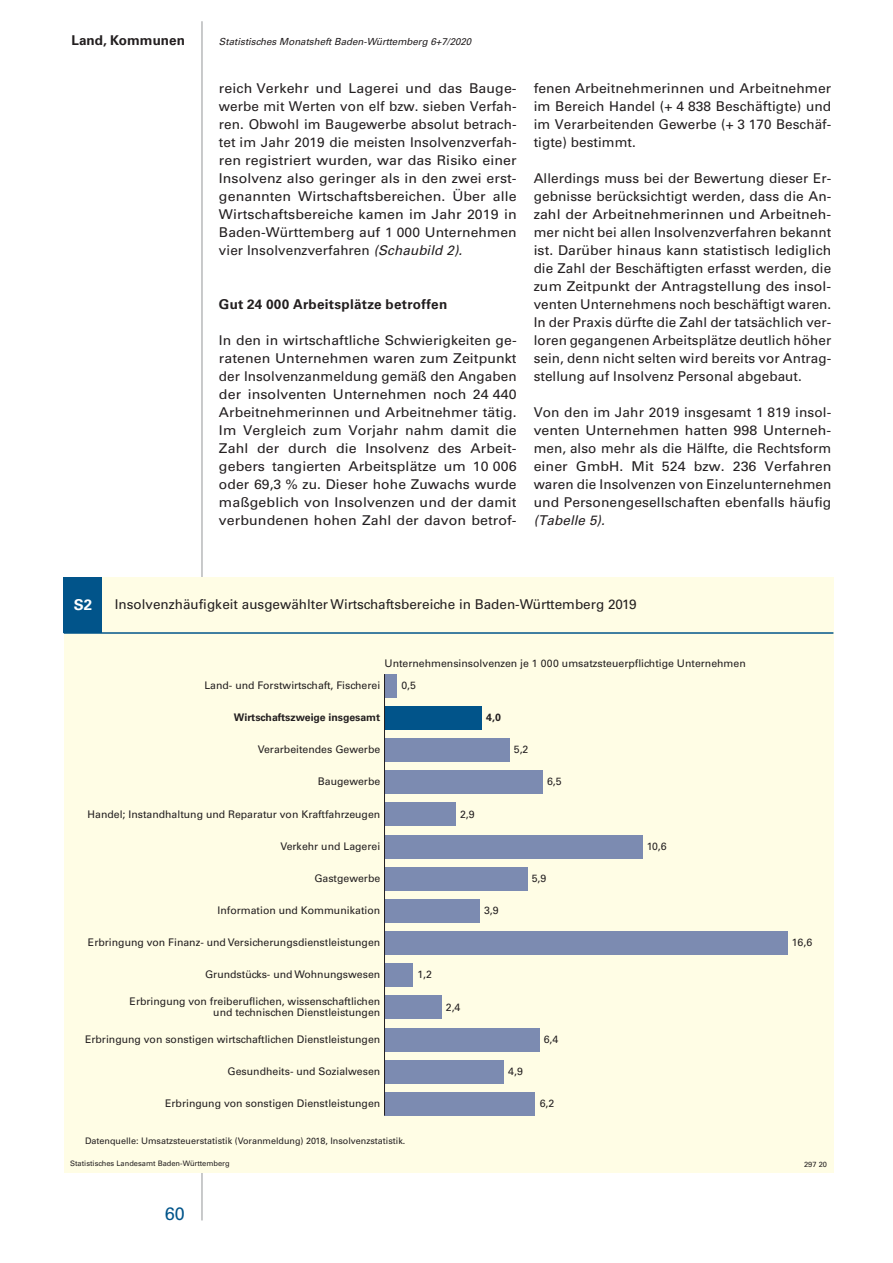
<style>
.page{position:relative;width:893px;height:1263px;background:#fff}
.page>*{position:absolute;margin:0;border:0;box-sizing:border-box;transform-origin:0 0}
.t1{font:18px "Univers";color:#01548a}
.t2{font:700 15px "Univers";color:#fff}
.t3{font:13.5px/18px "Univers";letter-spacing:.005em;color:#231f20;text-align:justify}
.t4{font:13.5px/18px "Univers";letter-spacing:.005em;color:#231f20;text-align:justify;scale:1.05 1}
.t5{font:700 13.5px "Univers";letter-spacing:.015em;color:#231f20}
.t6{font:italic 13.5px "Univers";letter-spacing:.005em;color:#231f20}
.t7{font:10.5px/10.5px "Univers";color:#231f20;text-align:right}
.t8{font:700 10.5px "Univers";color:#231f20}
.t9{font:italic 9.75px "Univers";color:#231f20}
.t10{font:9px "Univers";color:#231f20}
.t11{font:7.5px "Univers";color:#231f20}
.s1{font-style:italic}
</style>
<div class="page">
<hr style="left:202px;top:21px;width:1px;height:1199px;background:#939598">
<div style="left:64px;top:578px;width:769px;height:595px;background:#fffde5"></div>
<div style="left:64px;top:578px;width:38px;height:55px;background:#01548a"></div>
<div style="left:384px;top:674px;width:13px;height:23px;background:#7c8bb1"></div>
<div style="left:384px;top:706px;width:98px;height:23px;background:#01548a"></div>
<div style="left:384px;top:738px;width:126px;height:23px;background:#7c8bb1"></div>
<div style="left:384px;top:771px;width:159px;height:23px;background:#7c8bb1"></div>
<div style="left:384px;top:803px;width:72px;height:23px;background:#7c8bb1"></div>
<div style="left:384px;top:835px;width:259px;height:23px;background:#7c8bb1"></div>
<div style="left:384px;top:867px;width:143px;height:23px;background:#7c8bb1"></div>
<div style="left:384px;top:899px;width:96px;height:23px;background:#7c8bb1"></div>
<div style="left:384px;top:931px;width:404px;height:24px;background:#7c8bb1"></div>
<div style="left:384px;top:964px;width:29px;height:23px;background:#7c8bb1"></div>
<div style="left:384px;top:996px;width:58px;height:23px;background:#7c8bb1"></div>
<div style="left:384px;top:1028px;width:155px;height:23px;background:#7c8bb1"></div>
<div style="left:384px;top:1060px;width:120px;height:23px;background:#7c8bb1"></div>
<div style="left:384px;top:1092px;width:151px;height:23px;background:#7c8bb1"></div>
<hr style="left:384px;top:674px;width:1px;height:441px;background:#231f20">
<hr style="left:64px;top:632px;width:769px;height:2px;background:#01548a">
<p class="t5" style="left:71px;top:32px;width:115px">Land, Kommunen</p>
<p class="t9" style="left:219px;top:35px;width:254px">Statistisches Monatsheft Baden-Württemberg 6+7/2020</p>
<p class="t4" style="left:219px;top:79px;width:285px">reich Verkehr und Lagerei und das Bauge&shy;werbe mit Werten von elf bzw. sieben Verfah&shy;ren. Obwohl im Baugewerbe absolut betrach&shy;tet im Jahr 2019 die meisten Insolvenzverfah&shy;ren registriert wurden, war das Risiko einer Insolvenz also geringer als in den zwei erst&shy;genannten Wirtschaftsbereichen. Über alle Wirtschaftsbereiche kamen im Jahr 2019 in Baden-Württemberg auf 1 000 Unternehmen vier Insolvenzverfahren <span class="s1">(Schaubild 2).</span></p>
<p class="t5" style="left:219px;top:296px;width:230px">Gut 24 000 Arbeitsplätze betroffen</p>
<p class="t3" style="left:219px;top:331px;width:299px">In den in wirtschaftliche Schwierigkeiten ge&shy;ratenen Unternehmen waren zum Zeitpunkt der Insolvenzanmeldung gemäß den Angaben der insolventen Unternehmen noch 24 440<br>Arbeitnehmerinnen und Arbeitnehmer tätig.<br>Im Vergleich zum Vorjahr nahm damit die Zahl der durch die Insolvenz des Arbeit&shy;gebers tangierten Arbeitsplätze um 10 006 oder 69,3 % zu. Dieser hohe Zuwachs wurde maßgeblich von Insolvenzen und der damit verbundenen hohen Zahl der davon betrof-</p>
<p class="t3" style="left:534px;top:79px;width:299px">fenen Arbeitnehmerinnen und Arbeitnehmer im Bereich Handel (+ 4 838 Beschäftigte) und im Verarbeitenden Gewerbe (+ 3 170 Beschäf&shy;tigte) bestimmt.</p>
<p class="t3" style="left:534px;top:169px;width:299px">Allerdings muss bei der Bewertung dieser Er&shy;gebnisse berücksichtigt werden, dass die An&shy;zahl der Arbeitnehmerinnen und Arbeitneh&shy;mer nicht bei allen Insolvenzverfahren bekannt ist. Darüber hinaus kann statistisch lediglich die Zahl der Beschäftigten erfasst werden, die zum Zeitpunkt der Antragstellung des insol&shy;venten Unternehmens noch beschäftigt waren.<br>In der Praxis dürfte die Zahl der tatsächlich ver&shy;loren gegangenen Arbeitsplätze deutlich höher sein, denn nicht selten wird bereits vor Antrag&shy;stellung auf Insolvenz Personal abgebaut.</p>
<p class="t3" style="left:534px;top:403px;width:299px">Von den im Jahr 2019 insgesamt 1 819 insol&shy;venten Unternehmen hatten 998 Unterneh&shy;men, also mehr als die Hälfte, die Rechtsform einer GmbH. Mit 524 bzw. 236 Verfahren waren die Insolvenzen von Einzelunternehmen und Personengesellschaften ebenfalls häufig</p>
<p class="t6" style="left:534px;top:512px;width:73px">(Tabelle 5).</p>
<p class="t2" style="left:74px;top:596px;width:20px">S2</p>
<p class="t3" style="left:115px;top:595px;width:523px">Insolvenzhäufigkeit ausgewählter Wirtschaftsbereiche in Baden-Württemberg 2019</p>
<p class="t7" style="left:384px;top:658px;width:363px">Unternehmensinsolvenzen je 1 000 umsatzsteuerpflichtige Unternehmen</p>
<p class="t7" style="left:204px;top:680px;width:177px">Land- und Forstwirtschaft, Fischerei</p>
<p class="t7" style="left:401px;top:680px;width:16px">0,5</p>
<p class="t8" style="left:234px;top:711px;width:148px">Wirtschaftszweige insgesamt</p>
<p class="t8" style="left:486px;top:711px;width:16px">4,0</p>
<p class="t7" style="left:258px;top:744px;width:124px">Verarbeitendes Gewerbe</p>
<p class="t7" style="left:514px;top:744px;width:16px">5,2</p>
<p class="t7" style="left:318px;top:776px;width:64px">Baugewerbe</p>
<p class="t7" style="left:547px;top:776px;width:16px">6,5</p>
<p class="t7" style="left:88px;top:809px;width:294px">Handel; Instandhaltung und Reparatur von Kraftfahrzeugen</p>
<p class="t7" style="left:460px;top:809px;width:16px">2,9</p>
<p class="t7" style="left:280px;top:841px;width:101px">Verkehr und Lagerei</p>
<p class="t7" style="left:647px;top:841px;width:21px">10,6</p>
<p class="t7" style="left:314px;top:873px;width:67px">Gastgewerbe</p>
<p class="t7" style="left:532px;top:873px;width:16px">5,9</p>
<p class="t7" style="left:217px;top:905px;width:164px">Information und Kommunikation</p>
<p class="t7" style="left:484px;top:905px;width:16px">3,9</p>
<p class="t7" style="left:88px;top:937px;width:294px">Erbringung von Finanz- und Versicherungsdienstleistungen</p>
<p class="t7" style="left:792px;top:937px;width:22px">16,6</p>
<p class="t7" style="left:205px;top:969px;width:177px">Grundstücks- und Wohnungswesen</p>
<p class="t7" style="left:417px;top:969px;width:16px">1,2</p>
<p class="t7" style="left:130px;top:996px;width:252px">Erbringung von freiberuflichen, wissenschaftlichen und technischen Dienstleistungen</p>
<p class="t7" style="left:446px;top:1002px;width:16px">2,4</p>
<p class="t7" style="left:85px;top:1034px;width:297px">Erbringung von sonstigen wirtschaftlichen Dienstleistungen</p>
<p class="t7" style="left:544px;top:1034px;width:16px">6,4</p>
<p class="t7" style="left:228px;top:1066px;width:154px">Gesundheits- und Sozialwesen</p>
<p class="t7" style="left:508px;top:1066px;width:16px">4,9</p>
<p class="t7" style="left:165px;top:1098px;width:217px">Erbringung von sonstigen Dienstleistungen</p>
<p class="t7" style="left:540px;top:1098px;width:16px">6,2</p>
<p class="t10" style="left:85px;top:1135px;width:322px">Datenquelle: Umsatzsteuerstatistik (Voranmeldung) 2018, Insolvenzstatistik.</p>
<p class="t11" style="left:70px;top:1159px;width:161px">Statistisches Landesamt Baden-Württemberg</p>
<p class="t11" style="left:804px;top:1159px;width:24px">297 20</p>
<h1 class="t1" style="left:165px;top:1203px;width:22px">60</h1>
</div>
